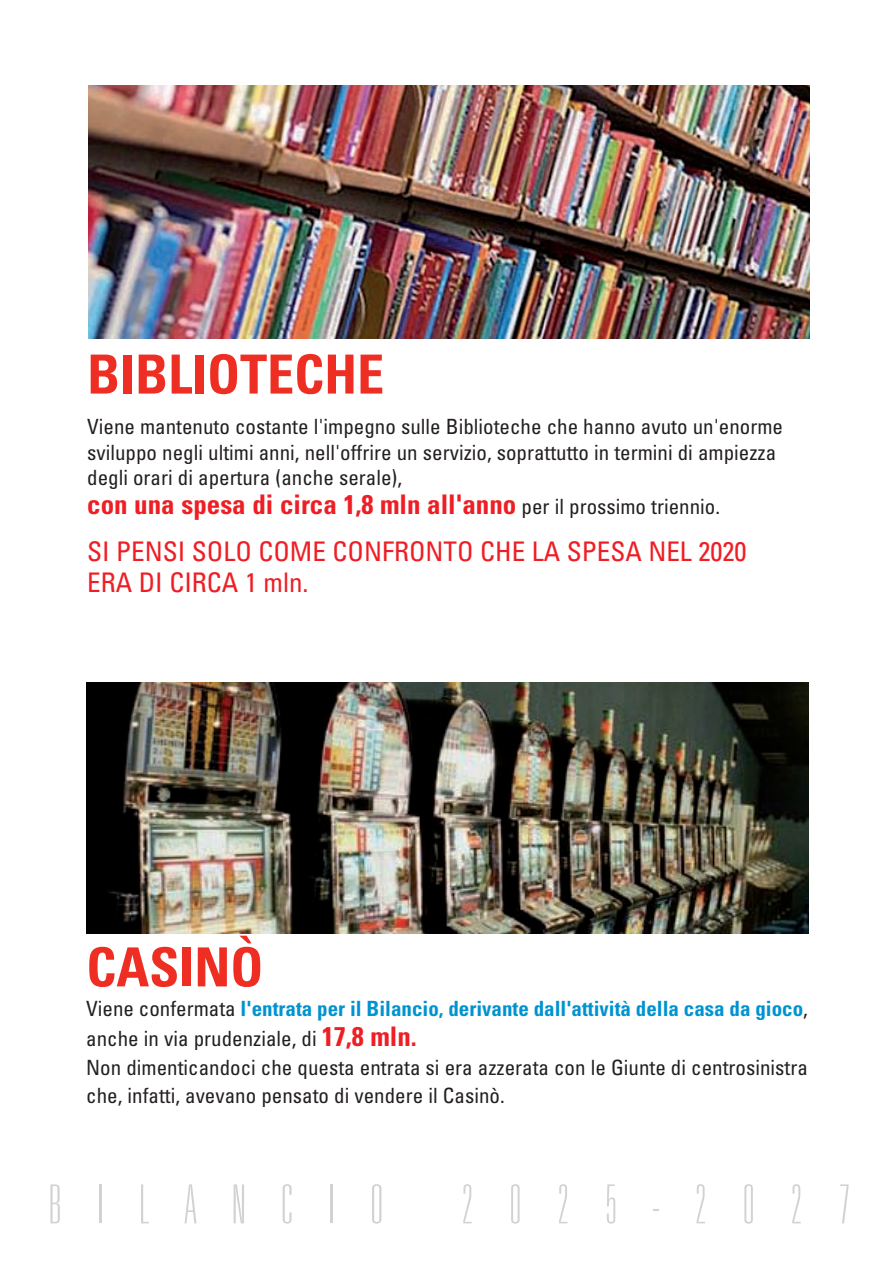
<style>
.page{position:relative;width:893px;height:1263px;background:#fff}
.page>*{position:absolute;margin:0;border:0;box-sizing:border-box;transform-origin:0 0}
.t1{font:700 condensed 54px "Univers LT Std";color:#ee2e22}
.t2{font:100 ultra-condensed 54px "Univers LT Std";letter-spacing:.665em;color:#d1d2d4}
.t3{font:condensed 27px/46.5px "Univers LT Std";color:#ee1e24}
.t4{font:condensed 21px/29px "Univers LT Std";color:#231f20}
.s1{font-weight:700}
.s2{font-size:21px;color:#231f20}
.s3{font-weight:700;color:#0093d0}
.s4{font-weight:700;font-size:27px;color:#ee1e24}
</style>
<div class="page">
<img style="left:86px;top:682px;width:723px;height:252px">
<img style="left:89px;top:85px;width:721px;height:254px">
<h1 class="t1" style="left:87px;top:355px;width:298px">BIBLIOTECHE</h1>
<p class="t4" style="left:87px;top:416px;width:697px;line-height:25.2px">Viene mantenuto costante l'impegno sulle Biblioteche che hanno avuto un'enorme sviluppo negli ultimi anni, nell'offrire un servizio, soprattutto in termini di ampiezza degli orari di apertura (anche serale),</p>
<p class="t3" style="left:87px;top:484px;width:661px"><span class="s1">con una spesa di circa 1,8 mln all'anno</span> <span class="s2">per il prossimo triennio.<br></span>SI PENSI SOLO COME CONFRONTO CHE LA SPESA NEL 2020</p>
<p class="t3" style="left:87px;top:562px;width:223px">ERA DI CIRCA 1 mln.</p>
<h1 class="t1" style="left:86px;top:947px;width:179px">CASINÒ</h1>
<p class="t4" style="left:86px;top:996px;width:723px">Viene confermata <span class="s3">l'entrata per il Bilancio, derivante dall'attività della casa da gioco</span>, anche in via prudenziale, di <span class="s4">17,8 mln.<br></span>Non dimenticandoci che questa entrata si era azzerata con le Giunte di centrosinistra che, infatti, avevano pensato di vendere il Casinò.</p>
<h1 class="t2" style="left:49px;top:1184px;width:336px">BILANCIO</h1>
<h1 class="t2" style="left:461px;top:1184px;width:390px">2025-2027</h1>
</div>
